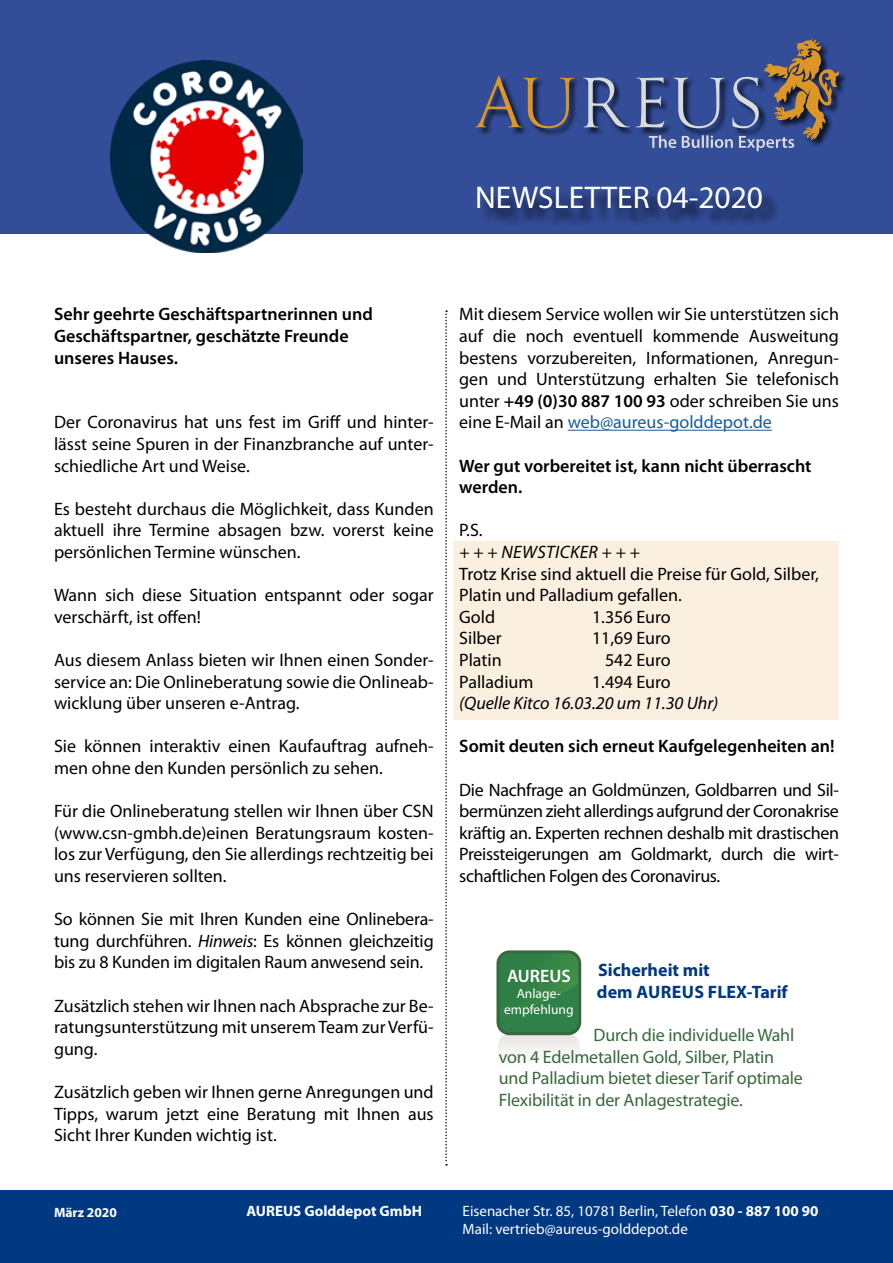
<style>
.page{position:relative;width:893px;height:1263px;background:#fff}
.page>*{position:absolute;margin:0;border:0;box-sizing:border-box;transform-origin:0 0}
.t1{font:31.5px "Myriad Pro";color:#fff}
.t2{font:18px/21.6px "Myriad Pro";color:#000;text-align:justify}
.t3{font:600 18px/21.6px "Myriad Pro";color:#000}
.t4{font:18px/21.6px "Myriad Pro";letter-spacing:-.01em;color:#38693d}
.t5{font:700 18px/21.6px "Myriad Pro";color:#003882}
.t6{font:italic 18px "Myriad Pro";color:#000}
.t7{font:italic 18px "Myriad Pro";letter-spacing:.02em;color:#000}
.t8{font:600 18px "Myriad Pro";color:#fff}
.t9{font:15px/18px "Myriad Pro";color:#fff}
.t10{font:700 15px "Myriad Pro";color:#fff}
.t11{font:13.5px/16.2px "Myriad Pro";color:#fff;text-align:center}
.t12{font:700 13.5px "Myriad Pro";color:#fff}
.s1{font-style:italic}
.s2{font-weight:600}
.s3{color:#165b9a}
.s4{font-weight:700}
</style>
<div class="page">
<div style="left:453px;top:541px;width:386px;height:178px;background:#fbefdf"></div>
<div style="left:0;top:0;width:893px;height:233px;background:#334d99"></div>
<div style="left:764px;top:40px;width:83px;height:109px;background:#000;opacity:.75"></div>
<div style="left:475px;top:76px;width:107px;height:61px;background:#000;opacity:.75"></div>
<svg style="left:475px;top:76px;width:99px;height:52px"></svg>
<svg style="left:583px;top:39px;width:257px;height:112px"></svg>
<div style="left:480px;top:189px;width:301px;height:38px;background:#000;opacity:.75"></div>
<hr style="left:568px;top:430px;width:204px;height:1px;background:#165b9a">
<svg style="left:498px;top:1034px;width:82px;height:19px"></svg>
<div style="left:498px;top:952px;width:82px;height:82px;background:#30804a;border-radius:12px"></div>
<div style="left:496px;top:950px;width:85px;height:85px;border:3px solid #38693d;border-radius:12px"></div>
<svg style="left:499px;top:953px;width:79px;height:56px"></svg>
<div style="left:0;top:1191px;width:893px;height:72px;background:#003882"></div>
<svg style="left:445px;top:310px;width:2px;height:855px"></svg>
<img style="left:111px;top:60px;width:192px;height:192px">
<h1 class="t1" style="left:475px;top:178px;width:289px">NEWSLETTER 04-2020</h1>
<p class="t3" style="left:54px;top:303px;width:320px">Sehr geehrte Geschäftspartnerinnen und<br>Geschäftspartner, geschätzte Freunde unseres Hauses.</p>
<p class="t2" style="left:54px;top:411px;width:381px">Der Coronavirus hat uns fest im Griff und hinter&shy;lässt seine Spuren in der Finanzbranche auf unter&shy;schiedliche Art und Weise.</p>
<p class="t2" style="left:54px;top:498px;width:381px">Es besteht durchaus die Möglichkeit, dass Kunden aktuell ihre Termine absagen bzw. vorerst keine persönlichen Termine wünschen.</p>
<p class="t2" style="left:54px;top:584px;width:381px">Wann sich diese Situation entspannt oder sogar verschärft, ist offen!</p>
<p class="t2" style="left:54px;top:649px;width:381px">Aus diesem Anlass bieten wir Ihnen einen Sonder&shy;service an: Die Onlineberatung sowie die Onlineab&shy;wicklung über unseren e-Antrag.</p>
<p class="t2" style="left:54px;top:735px;width:381px">Sie können interaktiv einen Kaufauftrag aufneh&shy;men ohne den Kunden persönlich zu sehen.</p>
<p class="t2" style="left:54px;top:800px;width:381px">Für die Onlineberatung stellen wir Ihnen über CSN (www.csn-gmbh.de)einen Beratungsraum kosten&shy;los zur Verfügung, den Sie allerdings rechtzeitig bei uns reservieren sollten.</p>
<p class="t2" style="left:54px;top:908px;width:381px">So können Sie mit Ihren Kunden eine Onlinebera&shy;tung durchführen. <span class="s1">Hinweis</span>: Es können gleichzeitig bis zu 8 Kunden im digitalen Raum anwesend sein.</p>
<p class="t2" style="left:54px;top:994px;width:381px">Zusätzlich stehen wir Ihnen nach Absprache zur Be&shy;ratungsunterstützung mit unserem Team zur Verfü&shy;gung.</p>
<p class="t2" style="left:54px;top:1081px;width:381px">Zusätzlich geben wir Ihnen gerne Anregungen und Tipps, warum jetzt eine Beratung mit Ihnen aus Sicht Ihrer Kunden wichtig ist.</p>
<p class="t2" style="left:459px;top:303px;width:381px">Mit diesem Service wollen wir Sie unterstützen sich auf die noch eventuell kommende Ausweitung bestens vorzubereiten, Informationen, Anregun&shy;gen und Unterstützung erhalten Sie telefonisch unter <span class="s2">+49 (0)30 887 100 93</span> oder schreiben Sie uns eine E-Mail an <span class="s3">web@aureus-golddepot.de</span></p>
<p class="t3" style="left:459px;top:454px;width:354px">Wer gut vorbereitet ist, kann nicht überrascht werden.</p>
<p class="t2" style="left:459px;top:519px;width:25px">P.S.</p>
<p class="t7" style="left:459px;top:541px;width:182px">+ + + NEWSTICKER + + +</p>
<p class="t2" style="left:459px;top:562px;width:361px;text-align:left">Trotz Krise sind aktuell die Preise für Gold, Silber,<br>Platin und Palladium gefallen.<br>Gold</p>
<p class="t2" style="left:592px;top:606px;width:80px">1.356 Euro</p>
<p class="t2" style="left:459px;top:627px;width:44px">Silber</p>
<p class="t2" style="left:592px;top:627px;width:80px">11,69 Euro</p>
<p class="t2" style="left:459px;top:649px;width:44px">Platin</p>
<p class="t2" style="left:605px;top:649px;width:67px">542 Euro</p>
<p class="t2" style="left:459px;top:670px;width:76px">Palladium</p>
<p class="t2" style="left:592px;top:670px;width:80px">1.494 Euro</p>
<p class="t6" style="left:459px;top:692px;width:261px">(Quelle Kitco 16.03.20 um 11.30 Uhr)</p>
<p class="t3" style="left:459px;top:735px;width:377px">Somit deuten sich erneut Kaufgelegenheiten an!</p>
<p class="t2" style="left:459px;top:778px;width:381px">Die Nachfrage an Goldmünzen, Goldbarren und Sil&shy;bermünzen zieht allerdings aufgrund der Coronakrise kräftig an. Experten rechnen deshalb mit drastischen Preissteigerungen am Goldmarkt, durch die wirt&shy;schaftlichen Folgen des Coronavirus.</p>
<p class="t5" style="left:597px;top:959px;width:192px">Sicherheit mit<br>dem AUREUS FLEX-Tarif</p>
<p class="t4" style="left:499px;top:1024px;width:306px;text-indent:95px">Durch die individuelle Wahl von 4 Edelmetallen Gold, Silber, Platin und Palladium bietet dieser Tarif optimale Flexibilität in der Anlagestrategie.</p>
<p class="t8" style="left:507px;top:964px;width:65px">AUREUS</p>
<p class="t11" style="left:504px;top:985px;width:71px">Anlage&shy;empfehlung</p>
<p class="t12" style="left:54px;top:1204px;width:64px">März 2020</p>
<p class="t10" style="left:247px;top:1201px;width:177px">AUREUS Golddepot GmbH</p>
<p class="t9" style="left:463px;top:1202px;width:357px">Eisenacher Str. 85, 10781 Berlin, Telefon <span class="s4">030 - 887 100 90<br></span>Mail: vertrieb@aureus-golddepot.de</p>
</div>
